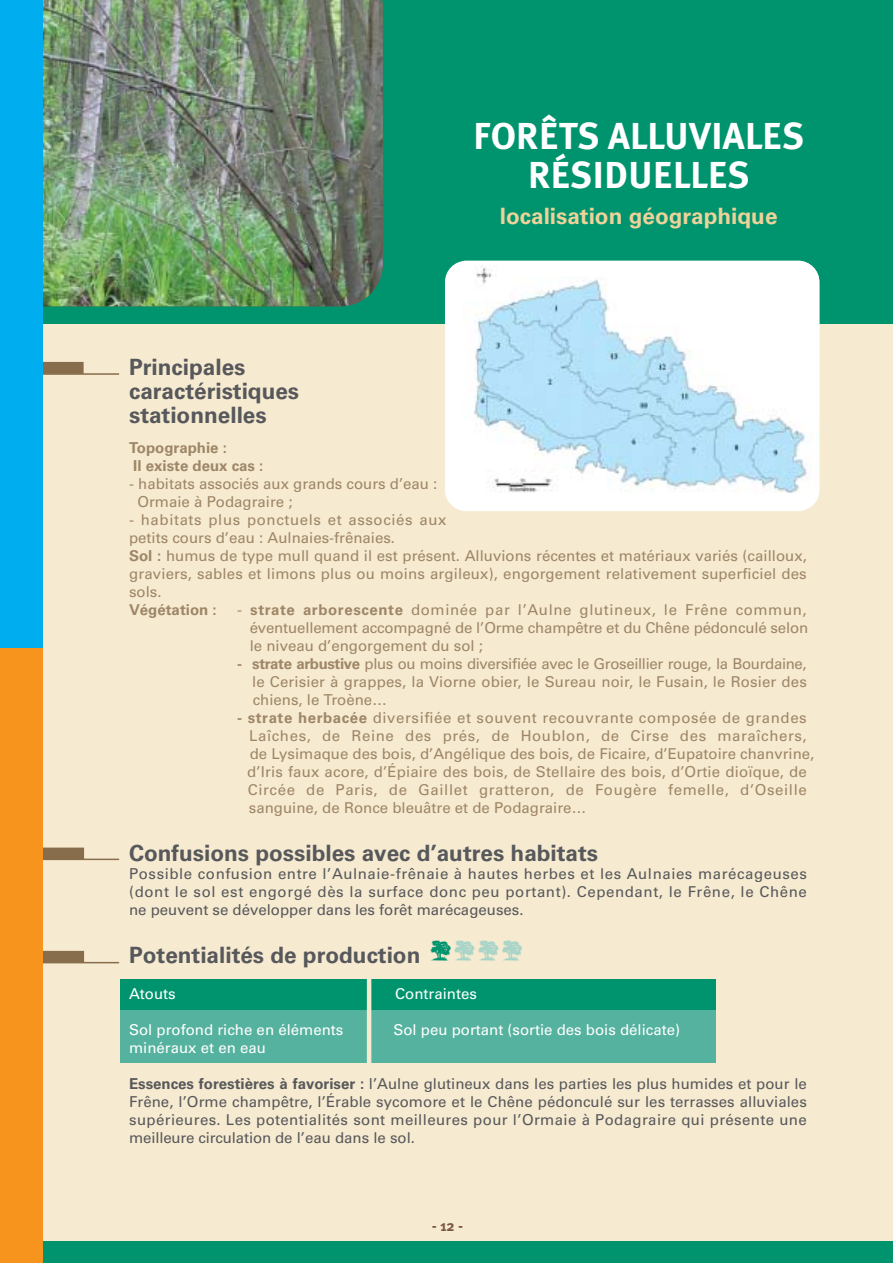
<style>
.page{position:relative;width:893px;height:1263px;background:#fff}
.page>*{position:absolute;margin:0;border:0;box-sizing:border-box;transform-origin:0 0}
.t1{font:700 37.5px/39px "Meta Plus";color:#fff;text-align:center}
.t2{font:700 22.5px/24px "Univers";color:#57585b}
.t3{font:700 22.5px "Univers";color:#edd29a}
.t4{font:15px/18px "Univers";letter-spacing:.01em;color:#9e8667}
.t5{font:15px/18px "Univers";color:#57585b;text-align:justify}
.t6{font:15px "Univers";color:#fff}
.t7{font:700 15px/18px "Univers";color:#9e8667}
.t8{font:700 15px "Meta Plus";color:#7a5743}
.s1{font-weight:700}
</style>
<div class="page">
<div style="left:0;top:9px;width:892px;height:1246px;background:#f6ead0"></div>
<div style="left:121px;top:980px;width:595px;height:31px;background:#00946e"></div>
<div style="left:121px;top:1010px;width:595px;height:53px;background:#55b29f"></div>
<div style="left:0;top:0;width:892px;height:323px;background:#00946e"></div>
<div style="left:445px;top:261px;width:374px;height:250px;background:#fff;border-radius:21px"></div>
<img style="left:473px;top:261px;width:346px;height:245px">
<hr style="left:367px;top:976px;width:4px;height:92px;background:#f6ead0">
<img style="left:42px;top:0;width:341px;height:306px">
<hr style="left:43px;top:373px;width:76px;height:2px;background:#876d4c">
<div style="left:43px;top:362px;width:41px;height:12px;background:#876d4c"></div>
<hr style="left:43px;top:859px;width:76px;height:1px;background:#876d4c">
<div style="left:41px;top:848px;width:43px;height:12px;background:#876d4c"></div>
<hr style="left:43px;top:962px;width:76px;height:1px;background:#876d4c">
<div style="left:43px;top:951px;width:41px;height:12px;background:#876d4c"></div>
<div style="left:0;top:1242px;width:892px;height:21px;background:#00946e"></div>
<div style="left:0;top:0;width:42px;height:653px;background:#00adef"></div>
<div style="left:0;top:649px;width:43px;height:614px;background:#f7941e"></div>
<h1 class="t1" style="left:473px;top:119px;width:332px">FORÊTS ALLUVIALES<br>RÉSIDUELLES</h1>
<h2 class="t3" style="left:500px;top:208px;width:279px">localisation géographique</h2>
<h2 class="t2" style="left:129px;top:357px;width:172px">Principales caractéristiques stationnelles</h2>
<p class="t7" style="left:129px;top:440px;width:136px">Topographie :<br>Il existe deux cas :</p>
<p class="t4" style="left:137px;top:476px;width:301px;text-indent:-8px">- habitats associés aux grands cours d’eau :<br>Ormaie à Podagraire ;</p>
<p class="t4" style="left:129px;top:512px;width:679px">- habitats plus ponctuels et associés aux<br>petits cours d’eau : Aulnaies-frênaies.<br><span class="s1">Sol :</span> humus de type mull quand il est présent. Alluvions récentes et matériaux variés (cailloux, graviers, sables et limons plus ou moins argileux), engorgement relativement superficiel des sols.</p>
<p class="t7" style="left:129px;top:602px;width:89px">Végétation :</p>
<p class="t4" style="left:250px;top:602px;width:560px;text-align:justify;text-indent:-13px">- <span class="s1">strate arborescente</span> dominée par l’Aulne glutineux, le Frêne commun, éventuellement accompagné de l’Orme champêtre et du Chêne pédonculé selon le niveau d’engorgement du sol ;</p>
<p class="t4" style="left:252px;top:656px;width:556px;text-align:justify;text-indent:-15px"><span class="s1">- strate arbustive</span> plus ou moins diversifiée avec le Groseillier rouge, la Bourdaine, le Cerisier à grappes, la Viorne obier, le Sureau noir, le Fusain, le Rosier des chiens, le Troène…</p>
<p class="t4" style="left:247px;top:710px;width:568px;text-indent:-10px"><span class="s1">- strate herbacée</span> diversifiée et souvent recouvrante composée de grandes Laîches, de Reine des prés, de Houblon, de Cirse des maraîchers, de Lysimaque des bois, d’Angélique des bois, de Ficaire, d’Eupatoire chanvrine, d’Iris faux acore, d’Épiaire des bois, de Stellaire des bois, d’Ortie dioïque, de Circée de Paris, de Gaillet gratteron, de Fougère femelle, d’Oseille sanguine, de Ronce bleuâtre et de Podagraire…</p>
<h2 class="t2" style="left:129px;top:843px;width:470px">Confusions possibles avec d’autres habitats</h2>
<p class="t5" style="left:129px;top:866px;width:679px">Possible confusion entre l’Aulnaie-frênaie à hautes herbes et les Aulnaies marécageuses (dont le sol est engorgé dès la surface donc peu portant). Cependant, le Frêne, le Chêne ne peuvent se développer dans les forêt marécageuses.</p>
<h2 class="t2" style="left:129px;top:945px;width:293px">Potentialités de production</h2>
<p class="t6" style="left:129px;top:988px;width:48px">Atouts</p>
<p class="t6" style="left:395px;top:988px;width:83px">Contraintes</p>
<p class="t6" style="left:129px;top:1024px;width:216px">Sol profond riche en éléments</p>
<p class="t6" style="left:393px;top:1024px;width:288px">Sol peu portant (sortie des bois délicate)</p>
<p class="t6" style="left:129px;top:1042px;width:138px">minéraux et en eau</p>
<p class="t5" style="left:129px;top:1076px;width:679px"><span class="s1">Essences forestières à favoriser :</span> l’Aulne glutineux dans les parties les plus humides et pour le Frêne, l’Orme champêtre, l’Érable sycomore et le Chêne pédonculé sur les terrasses alluviales supérieures. Les potentialités sont meilleures pour l’Ormaie à Podagraire qui présente une meilleure circulation de l’eau dans le sol.</p>
<p class="t8" style="left:432px;top:1219px;width:33px">- 12 -</p>
</div>
